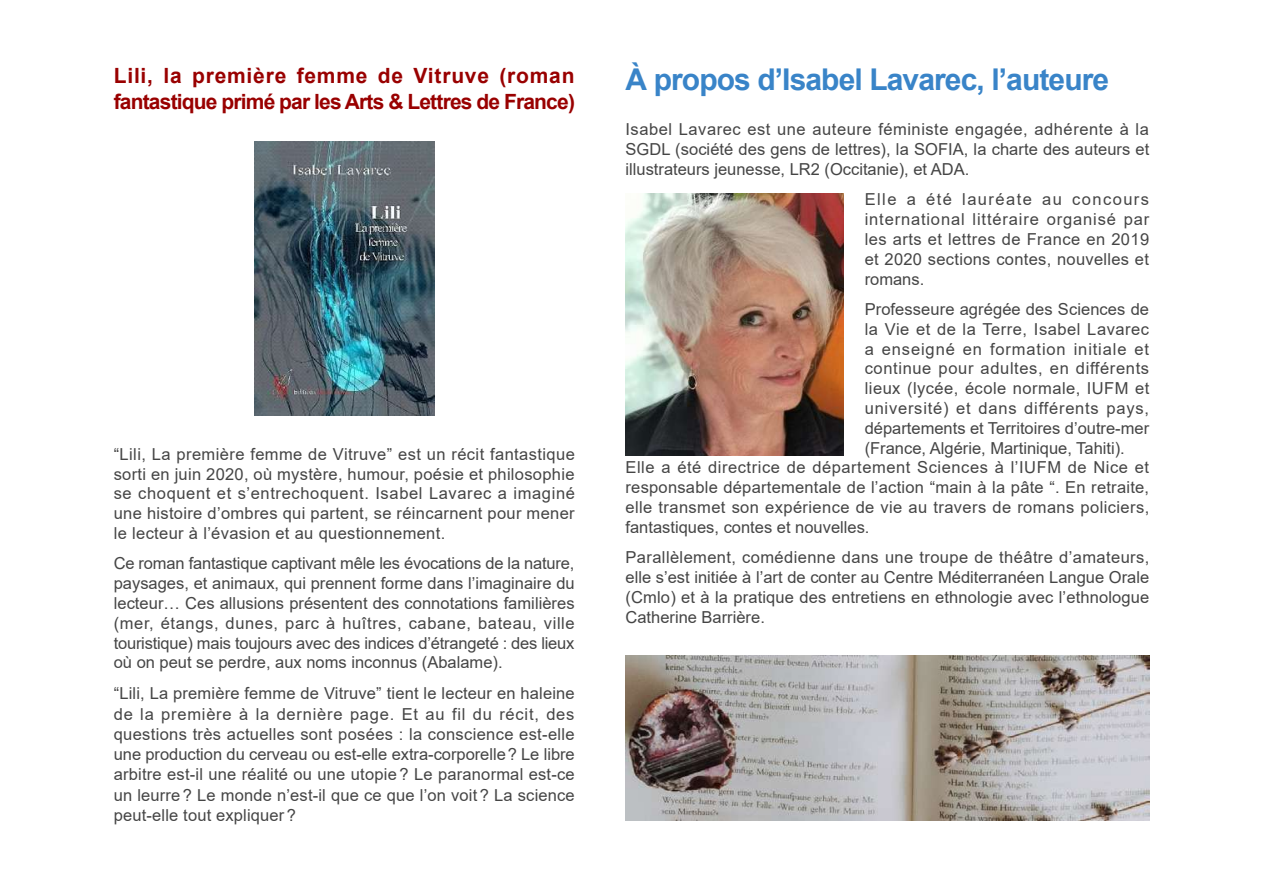
<style>
.page{position:relative;width:1263px;height:893px;background:#fff}
.page>*{position:absolute;margin:0;border:0;box-sizing:border-box;transform-origin:0 0}
.t1{font:700 30px "Arial";letter-spacing:-.03em;color:#3984c8}
.t2{font:700 21px/25.2px "Arial";letter-spacing:-.04em;color:#900}
.t3{font:16.5px/19.8px "Arial";letter-spacing:.015em;color:#454545;text-align:justify}
.t4{font:16.5px "Arial";letter-spacing:.035em;color:#454545}
.t5{font:16.5px "Arial";letter-spacing:.04em;color:#454545}
.t6{font:16.5px "Arial";letter-spacing:.045em;color:#454545}
.t7{font:16.5px "Arial";letter-spacing:.05em;color:#454545}
</style>
<div class="page">
<img style="left:254px;top:142px;width:180px;height:273px">
<img style="left:625px;top:193px;width:218px;height:263px">
<img style="left:625px;top:656px;width:524px;height:165px">
<p class="t2" style="left:114px;top:64px;width:463px">Lili, la première femme de Vitruve (roman fantastique primé par les Arts &amp; Lettres de France)</p>
<p class="t3" style="left:114px;top:444px;width:463px">“Lili, La première femme de Vitruve” est un récit fantastique sorti en juin 2020, où mystère, humour, poésie et philosophie se choquent et s’entrechoquent. Isabel Lavarec a imaginé une histoire d’ombres qui partent, se réincarnent pour mener le lecteur à l’évasion et au questionnement.</p>
<p class="t3" style="left:114px;top:554px;width:462px">Ce roman fantastique captivant mêle les évocations de la nature, paysages, et animaux, qui prennent forme dans l’imaginaire du lecteur… Ces allusions présentent des connotations familières (mer, étangs, dunes, parc à huîtres, cabane, bateau, ville touristique) mais toujours avec des indices d’étrangeté : des lieux où on peut se perdre, aux noms inconnus (Abalame).</p>
<p class="t3" style="left:114px;top:683px;width:462px;line-height:20.2px">“Lili, La première femme de Vitruve” tient le lecteur en haleine de la première à la dernière page. Et au fil du récit, des questions très actuelles sont posées : la conscience est-elle une production du cerveau ou est-elle extra-corporelle? Le libre arbitre est-il une réalité ou une utopie ? Le paranormal est-ce un leurre ? Le monde n’est-il que ce que l’on voit ? La science peut-elle tout expliquer ?</p>
<h1 class="t1" style="left:625px;top:58px;width:485px">À propos d’Isabel Lavarec, l’auteure</h1>
<p class="t3" style="left:625px;top:120px;width:525px">Isabel Lavarec est une auteure féministe engagée, adhérente à la SGDL (société des gens de lettres), la SOFIA, la charte des auteurs et illustrateurs jeunesse, LR2 (Occitanie), et ADA.</p>
<p class="t3" style="left:865px;top:190px;width:286px">Elle a été lauréate au concours international littéraire organisé par les arts et lettres de France en 2019 et 2020 sections contes, nouvelles et romans.</p>
<p class="t3" style="left:865px;top:299px;width:286px">Professeure agrégée des Sciences de</p>
<p class="t3" style="left:865px;top:319px;width:286px">la Vie et de la Terre, Isabel Lavarec</p>
<p class="t7" style="left:865px;top:337px;width:286px">a enseigné en formation initiale et</p>
<p class="t5" style="left:865px;top:357px;width:286px">continue pour adultes, en différents</p>
<p class="t3" style="left:865px;top:378px;width:286px">lieux (lycée, école normale, IUFM et</p>
<p class="t6" style="left:865px;top:397px;width:286px">université) et dans différents pays,</p>
<p class="t3" style="left:865px;top:418px;width:286px">départements et Territoires d’outre-mer</p>
<p class="t3" style="left:865px;top:438px;width:262px">(France, Algérie, Martinique, Tahiti).</p>
<p class="t4" style="left:625px;top:456px;width:525px">Elle a été directrice de département Sciences à l’IUFM de Nice et</p>
<p class="t3" style="left:625px;top:477px;width:525px">responsable départementale de l’action “main à la pâte “. En retraite,</p>
<p class="t3" style="left:625px;top:497px;width:525px">elle transmet son expérience de vie au travers de romans policiers,</p>
<p class="t3" style="left:625px;top:517px;width:245px">fantastiques, contes et nouvelles.</p>
<p class="t3" style="left:625px;top:547px;width:525px">Parallèlement, comédienne dans une troupe de théâtre d’amateurs, elle s’est initiée à l’art de conter au Centre Méditerranéen Langue Orale (Cmlo) et à la pratique des entretiens en ethnologie avec l’ethnologue Catherine Barrière.</p>
</div>
